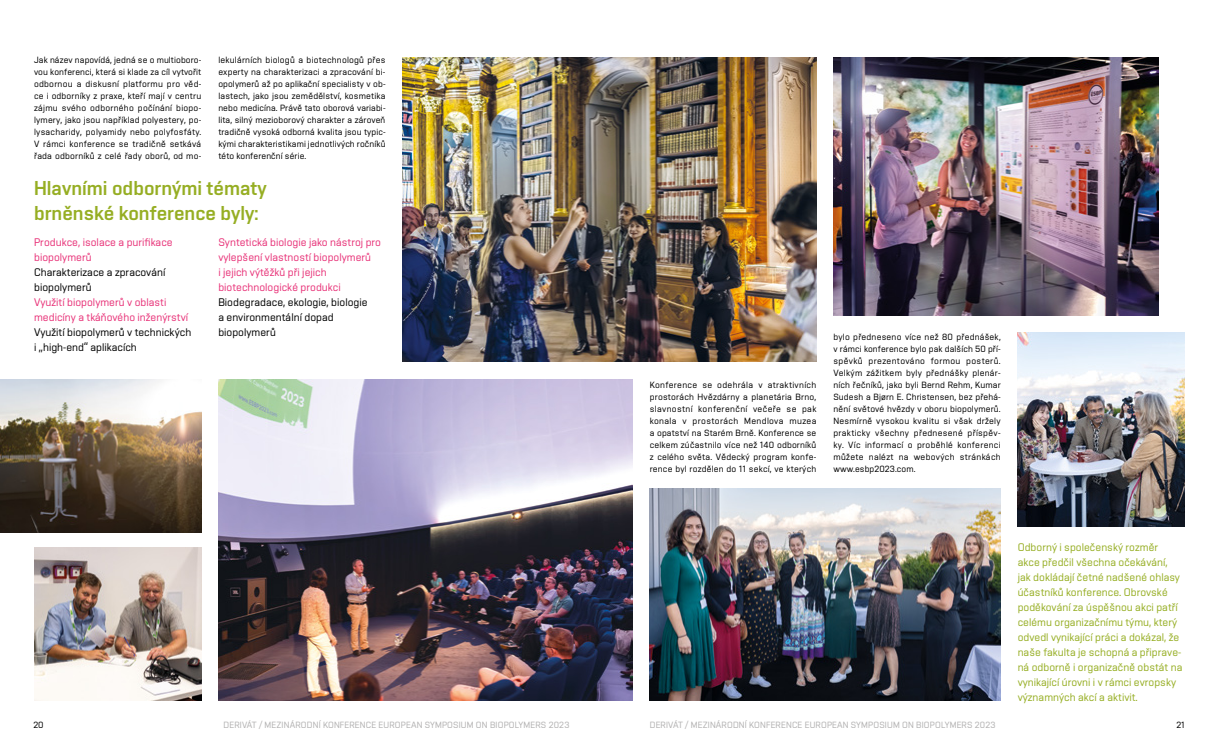
<style>
.page{position:relative;width:1219px;height:752px;background:#fff}
.page>*{position:absolute;margin:0;border:0;box-sizing:border-box;transform-origin:0 0}
.t1{font:20px/24px "Vafle VUT";color:#96ae23}
.t2{font:11px/15px "Vafle Light VUT";color:#96ae23}
.t3{font:11px/15px "Vafle Light VUT";color:#e83278}
.t4{font:11px/15px "Vafle Light VUT";color:#000}
.t5{font:9px/12px "Vafle Light VUT";letter-spacing:.015em;color:#000;text-align:justify}
.t6{font:9px "Vafle Light VUT";letter-spacing:.02em;color:#b3b2b2}
</style>
<div class="page">
<img style="left:218px;top:379px;width:414px;height:321px">
<img style="left:0;top:379px;width:201px;height:153px">
<img style="left:34px;top:547px;width:167px;height:153px">
<img style="left:403px;top:57px;width:413px;height:304px">
<img style="left:833px;top:57px;width:325px;height:258px">
<img style="left:1018px;top:332px;width:167px;height:194px">
<img style="left:649px;top:488px;width:352px;height:212px">
<p class="t5" style="left:34px;top:54px;width:169px">Jak název napovídá, jedná se o multioboro‑ vou konferenci, která si klade za cíl vytvořit odbornou a diskusní platformu pro věd‑ ce i odborníky z praxe, kteří mají v centru zájmu svého odborného počínání biopo‑ lymery, jako jsou například polyestery, po‑ lysacharidy, polyamidy nebo polyfosfáty.<br>V rámci konference se tradičně setkává řada odborníků z celé řady oborů, od mo‑</p>
<p class="t5" style="left:218px;top:54px;width:169px">lekulárních biologů a biotechnologů přes experty na charakterizaci a zpracování bi‑ opolymerů až po aplikační specialisty v ob‑ lastech, jako jsou zemědělství, kosmetika nebo medicína. Právě tato oborová variabi‑ lita, silný mezioborový charakter a zároveň tradičně vysoká odborná kvalita jsou typic‑ kými charakteristikami jednotlivých ročníků této konferenční série.</p>
<h1 class="t1" style="left:34px;top:176px;width:234px">Hlavními odbornými tématy brněnské konference byly:</h1>
<p class="t3" style="left:34px;top:234px;width:140px">Produkce, isolace a purifikace biopolymerů</p>
<p class="t4" style="left:34px;top:264px;width:133px">Charakterizace a zpracování biopolymerů</p>
<p class="t3" style="left:34px;top:294px;width:156px">Využití biopolymerů v oblasti medicíny a tkáňového inženýrství</p>
<p class="t4" style="left:34px;top:324px;width:159px">Využití biopolymerů v technických i „high‑end“ aplikacích</p>
<p class="t3" style="left:218px;top:234px;width:164px">Syntetická biologie jako nástroj pro vylepšení vlastností biopolymerů<br>i jejich výtěžků při jejich biotechnologické produkci</p>
<p class="t4" style="left:218px;top:294px;width:151px">Biodegradace, ekologie, biologie a environmentální dopad biopolymerů</p>
<p class="t5" style="left:650px;top:378px;width:168px">Konference se odehrála v atraktivních prostorách Hvězdárny a planetária Brno, slavnostní konferenční večeře se pak konala v prostorách Mendlova muzea a opatství na Starém Brně. Konference se celkem zúčastnilo více než 140 odborníků z celého světa. Vědecký program konfe‑ rence byl rozdělen do 11 sekcí, ve kterých</p>
<p class="t5" style="left:833px;top:330px;width:169px">bylo předneseno více než 80 přednášek, v rámci konference bylo pak dalších 50 pří‑ spěvků prezentováno formou posterů.<br>Velkým zážitkem byly přednášky plenár‑ ních řečníků, jako byli Bernd Rehm, Kumar Sudesh a Bjørn E. Christensen, bez přehá‑ nění světové hvězdy v oboru biopolymerů.<br>Nesmírně vysokou kvalitu si však držely prakticky všechny přednesené příspěv‑ ky. Víc informací o proběhlé konferenci můžete nalézt na webových stránkách www.esbp2023.com.</p>
<p class="t2" style="left:1018px;top:539px;width:166px">Odborný i společenský rozměr akce předčil všechna očekávání, jak dokládají četné nadšené ohlasy účastníků konference. Obrovské poděkování za úspěšnou akci patří celému organizačnímu týmu, který odvedl vynikající práci a dokázal, že naše fakulta je schopná a připrave‑ ná odborně i organizačně obstát na vynikající úrovni i v rámci evropsky významných akcí a aktivit.</p>
<p class="t5" style="left:33px;top:718px;width:12px">20</p>
<p class="t6" style="left:224px;top:719px;width:55px">DERIVÁT / Mezinárodn</p>
<p class="t6" style="left:319px;top:719px;width:11px">í konference</p>
<p class="t6" style="left:378px;top:719px;width:12px">European</p>
<p class="t6" style="left:425px;top:719px;width:12px">Symposium</p>
<p class="t6" style="left:476px;top:719px;width:26px">on Biopolymers</p>
<p class="t6" style="left:549px;top:719px;width:22px">2023</p>
<p class="t6" style="left:650px;top:719px;width:55px">DERIVÁT / Mezinárodn</p>
<p class="t6" style="left:745px;top:719px;width:11px">í konference</p>
<p class="t6" style="left:805px;top:719px;width:12px">European</p>
<p class="t6" style="left:851px;top:719px;width:12px">Symposium</p>
<p class="t6" style="left:902px;top:719px;width:26px">on Biopolymers</p>
<p class="t6" style="left:975px;top:719px;width:22px">2023</p>
<p class="t5" style="left:1176px;top:718px;width:10px">21</p>
</div>
